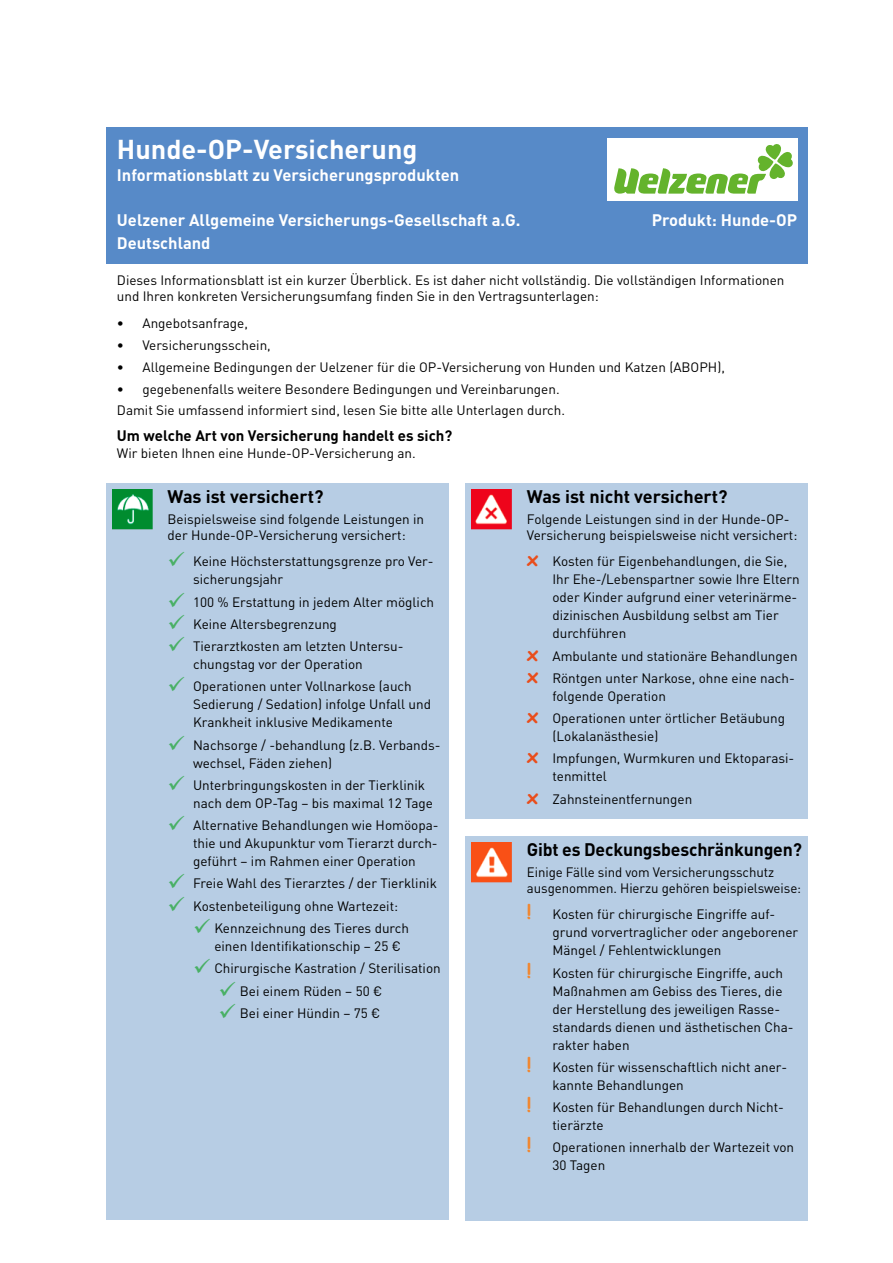
<style>
.page{position:relative;width:893px;height:1263px;background:#fff}
.page>*{position:absolute;margin:0;border:0;box-sizing:border-box;transform-origin:0 0}
.t1{font:700 27px "DINOT";color:#fff}
.t2{font:700 18px "DINOT";letter-spacing:-.01em;color:#000}
.t3{font:700 16.5px/22.5px "DINOT";color:#fff}
.t4{font:700 15px "DINOT";color:#000}
.t5{font:13.5px/18px "DINOT";color:#000}
.s1{font-family:"Comic Sans MS";font-weight:700;font-size:19.5px;color:#e94d1b}
.s2{font-family:"Comic Sans MS";font-weight:700;font-size:19.5px;color:#f1862e}
</style>
<div class="page">
<div style="left:106px;top:128px;width:702px;height:136px;background:#578ac8"></div>
<div style="left:106px;top:483px;width:343px;height:737px;background:#b7cde4"></div>
<img style="left:112px;top:489px;width:41px;height:41px">
<div style="left:466px;top:483px;width:342px;height:336px;background:#b7cde4"></div>
<img style="left:472px;top:489px;width:40px;height:41px">
<div style="left:607px;top:138px;width:190px;height:62px;background:#fff"></div>
<svg style="left:614px;top:144px;width:179px;height:50px"></svg>
<div style="left:466px;top:836px;width:342px;height:384px;background:#b7cde4"></div>
<img style="left:472px;top:842px;width:40px;height:41px">
<h1 class="t1" style="left:117px;top:131px;width:302px">Hunde-OP-Versicherung</h1>
<p class="t3" style="left:117px;top:164px;width:344px">Informationsblatt zu Versicherungsprodukten</p>
<p class="t3" style="left:117px;top:209px;width:405px">Uelzener Allgemeine Versicherungs-Gesellschaft a.G.<br>Deutschland</p>
<p class="t3" style="left:652px;top:208px;width:147px">Produkt: Hunde-OP</p>
<p class="t5" style="left:117px;top:272px;width:669px;line-height:16.2px">Dieses Informationsblatt ist ein kurzer Überblick. Es ist daher nicht vollständig. Die vollständigen Informationen und Ihren konkreten Versicherungsumfang finden Sie in den Vertragsunterlagen:</p>
<p class="t5" style="left:117px;top:314px;width:133px">• Angebotsanfrage,</p>
<p class="t5" style="left:117px;top:336px;width:155px">• Versicherungsschein,</p>
<p class="t5" style="left:117px;top:358px;width:609px">• Allgemeine Bedingungen der Uelzener für die OP-Versicherung von Hunden und Katzen (ABOPH),</p>
<p class="t5" style="left:117px;top:379px;width:450px;line-height:20.4px">• gegebenenfalls weitere Besondere Bedingungen und Vereinbarungen.<br>Damit Sie umfassend informiert sind, lesen Sie bitte alle Unterlagen durch.</p>
<p class="t4" style="left:117px;top:426px;width:337px">Um welche Art von Versicherung handelt es sich?</p>
<p class="t5" style="left:117px;top:443px;width:300px">Wir bieten Ihnen eine Hunde-OP-Versicherung an.</p>
<h2 class="t2" style="left:168px;top:485px;width:157px">Was ist versichert?</h2>
<p class="t5" style="left:168px;top:510px;width:258px;line-height:16.2px">Beispielsweise sind folgende Leistungen in der Hunde-OP-Versicherung versichert:</p>
<p class="t5" style="left:193px;top:552px;width:242px">Keine Höchsterstattungsgrenze pro Ver&shy;sicherungsjahr</p>
<p class="t5" style="left:193px;top:590px;width:243px;line-height:22.2px">100 % Erstattung in jedem Alter möglich<br>Keine Altersbegrenzung<br>Tierarztkosten am letzten Untersu-</p>
<p class="t5" style="left:193px;top:653px;width:220px;line-height:22.2px">chungstag vor der Operation<br>Operationen unter Vollnarkose (auch</p>
<p class="t5" style="left:193px;top:695px;width:239px">Sedierung / Sedation) infolge Unfall und<br>Krankheit inklusive Medikamente</p>
<p class="t5" style="left:193px;top:736px;width:249px">Nachsorge / -behandlung (z.B. Verbands&shy;wechsel, Fäden ziehen)</p>
<p class="t5" style="left:193px;top:776px;width:241px">Unterbringungskosten in der Tierklinik nach dem OP-Tag – bis maximal 12 Tage</p>
<p class="t5" style="left:193px;top:816px;width:247px;text-align:justify">Alternative Behandlungen wie Homöopa&shy;thie und Akupunktur vom Tierarzt durch&shy;geführt – im Rahmen einer Operation</p>
<p class="t5" style="left:193px;top:874px;width:245px">Freie Wahl des Tierarztes / der Tierklinik</p>
<p class="t5" style="left:193px;top:897px;width:207px">Kostenbeteiligung ohne Wartezeit:</p>
<p class="t5" style="left:214px;top:919px;width:196px">Kennzeichnung des Tieres durch</p>
<p class="t5" style="left:214px;top:937px;width:188px">einen Identifikationschip – 25 €</p>
<p class="t5" style="left:214px;top:959px;width:228px">Chirurgische Kastration / Sterilisation</p>
<p class="t5" style="left:240px;top:981px;width:144px">Bei einem Rüden – 50 €</p>
<p class="t5" style="left:240px;top:1004px;width:142px">Bei einer Hündin – 75 €</p>
<h2 class="t2" style="left:527px;top:485px;width:202px">Was ist nicht versichert?</h2>
<p class="t5" style="left:527px;top:510px;width:272px;line-height:16.2px">Folgende Leistungen sind in der Hunde-OP-<br>Versicherung beispielsweise nicht versichert:</p>
<p class="t5" style="left:552px;top:552px;width:249px;text-indent:-26px"><span class="s1">x</span> Kosten für Eigenbehandlungen, die Sie, Ihr Ehe-/Lebenspartner sowie Ihre Eltern oder Kinder aufgrund einer veterinärme&shy;dizinischen Ausbildung selbst am Tier durchführen</p>
<p class="t5" style="left:527px;top:644px;width:272px;line-height:22.2px"><span class="s1">x</span> Ambulante und stationäre Behandlungen <span class="s1">x</span> Röntgen unter Narkose, ohne eine nach-</p>
<p class="t5" style="left:527px;top:685px;width:260px;line-height:22.2px;text-indent:26px">folgende Operation<br><span class="s1">x</span> Operationen unter örtlicher Betäubung</p>
<p class="t5" style="left:527px;top:725px;width:269px;line-height:22.2px;text-indent:26px">(Lokalanästhesie)<br><span class="s1">x</span> Impfungen, Wurmkuren und Ektoparasi-</p>
<p class="t5" style="left:527px;top:765px;width:167px;line-height:22.2px;text-indent:26px">tenmittel<br><span class="s1">x</span> Zahnsteinentfernungen</p>
<h2 class="t2" style="left:527px;top:838px;width:277px">Gibt es Deckungsbeschränkungen?</h2>
<p class="t5" style="left:527px;top:863px;width:276px;line-height:16.2px">Einige Fälle sind vom Versicherungsschutz ausgenommen. Hierzu gehören beispielsweise:</p>
<p class="t5" style="left:552px;top:905px;width:247px;text-indent:-26px"><span class="s2">!</span> Kosten für chirurgische Eingriffe auf&shy;grund vorvertraglicher oder angeborener<br>Mängel / Fehlentwicklungen</p>
<p class="t5" style="left:552px;top:963px;width:243px;text-indent:-26px"><span class="s2">!</span> Kosten für chirurgische Eingriffe, auch Maßnahmen am Gebiss des Tieres, die der Herstellung des jeweiligen Rasse&shy;standards dienen und ästhetischen Cha&shy;rakter haben</p>
<p class="t5" style="left:552px;top:1058px;width:236px;text-indent:-26px"><span class="s2">!</span> Kosten für wissenschaftlich nicht aner&shy;kannte Behandlungen</p>
<p class="t5" style="left:552px;top:1098px;width:233px;text-indent:-26px"><span class="s2">!</span> Kosten für Behandlungen durch Nicht&shy;tierärzte</p>
<p class="t5" style="left:552px;top:1138px;width:243px;text-indent:-26px"><span class="s2">!</span> Operationen innerhalb der Wartezeit von<br>30 Tagen</p>
</div>
